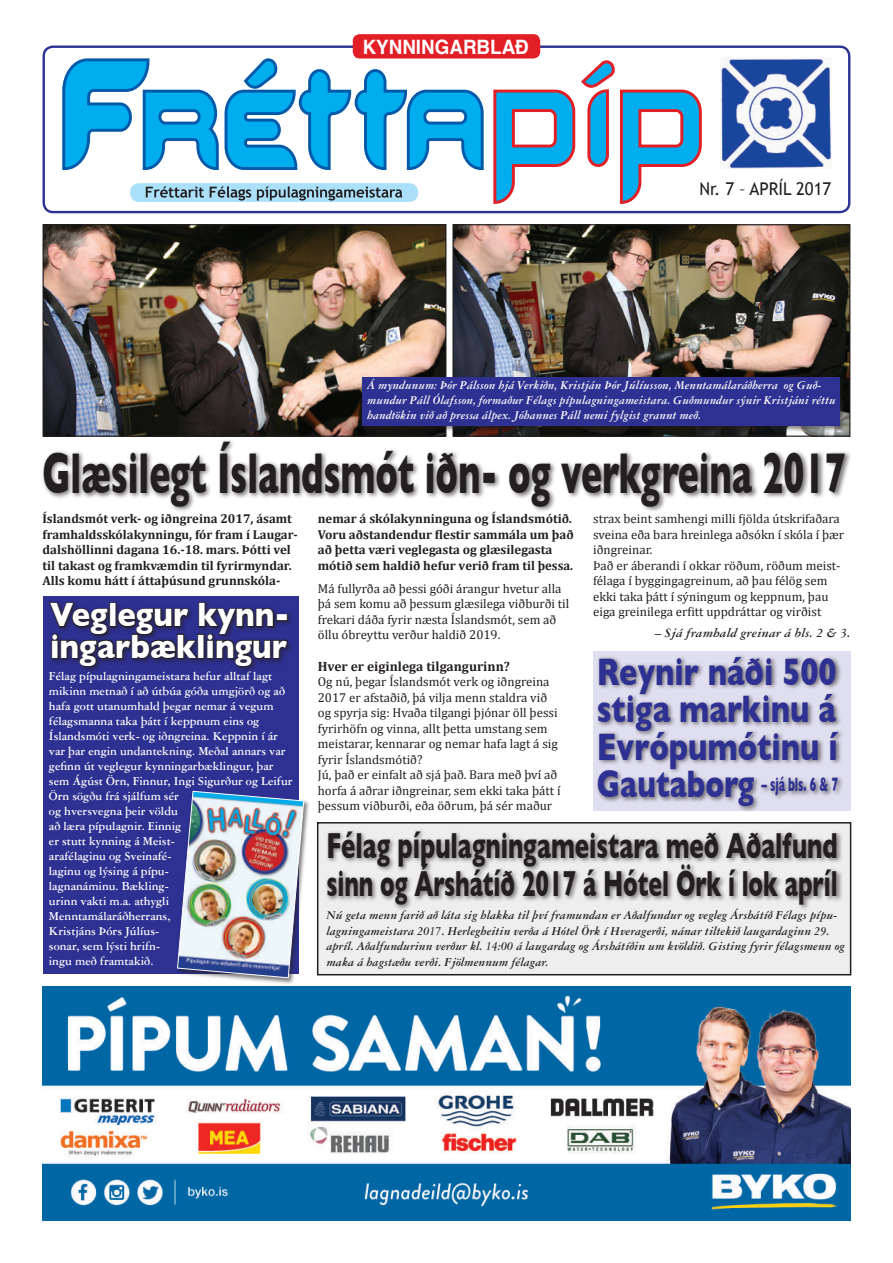
<style>
.page{position:relative;width:893px;height:1263px;background:#fff}
.page>*{position:absolute;margin:0;border:0;box-sizing:border-box;transform-origin:0 0}
.t1{font:700 58.65px "Gill Sans";color:#231f20;scale:.6 1}
.t2{font:700 39px/37.5px "Gill Sans";color:#2e3092;text-align:justify;scale:.78 1}
.t3{font:700 36.9px/37.8px "Gill Sans";color:#231f20;scale:.65 1}
.t4{font:700 34.35px/31.3px "Gill Sans";color:#fff;scale:.9 1}
.t5{font:700 19.8px "Gill Sans";color:#2e3092;scale:.55 1}
.t6{font:700 19.8px "Helvetica";color:#fff;scale:.95 1}
.t7{font:17.7px "Trebuchet MS";color:#231f20;scale:.95 1}
.t8{font:italic 700 13.5px "Garamond 3 LT Std";color:#231f20}
.t9{font:700 13.5px "Cambria";color:#231f20}
.t10{font:12.9px/15.5px "Cambria";color:#231f20}
.t11{font:700 12.9px/15px "Garamond 3 LT Std";color:#fff;scale:.95 1}
.t12{font:700 12.9px/15.5px "Cambria";color:#231f20}
.t13{font:italic 700 12.9px/15.5px "Garamond 3 LT Std";color:#231f20;scale:.95 1}
.t14{font:italic 700 12.75px/15.3px "Garamond 3 LT Std";color:#fff;scale:.93 1}
.s1{font-size:39px}
</style>
<div class="page">
<div style="left:593px;top:651px;width:257px;height:160px;background:#e0dfef"></div>
<div style="left:43px;top:46px;width:807px;height:167px;border:2px solid #2e3092;border-radius:9px"></div>
<img style="left:720px;top:57px;width:112px;height:112px">
<div style="left:130px;top:183px;width:288px;height:19px;background:#aae0f9;border-radius:9px"></div>
<svg style="left:146px;top:186px;width:256px;height:15px"></svg>
<svg style="left:62px;top:57px;width:422px;height:113px"></svg>
<svg style="left:493px;top:60px;width:209px;height:144px"></svg>
<img style="left:45px;top:226px;width:399px;height:209px">
<div style="left:43px;top:224px;width:403px;height:213px;border:1px solid #231f20"></div>
<img style="left:454px;top:226px;width:394px;height:209px">
<div style="left:452px;top:224px;width:398px;height:213px;border:1px solid #231f20"></div>
<div style="left:43px;top:596px;width:256px;height:378px;background:#2e3092"></div>
<div style="left:361px;top:376px;width:484px;height:56px;background:#231f20;opacity:.5"></div>
<div style="left:363px;top:377px;width:477px;height:48px;background:#2e3092"></div>
<div style="left:353px;top:34px;width:187px;height:25px;background:#e21f26;border-radius:7px"></div>
<div style="left:41px;top:439px;width:810px;height:73px;background:#231f20;opacity:.6"></div>
<div style="left:318px;top:823px;width:533px;height:152px;background:#eeeeef"></div>
<div style="left:317px;top:822px;width:534px;height:153px;border:2px solid #231f20"></div>
<img style="left:43px;top:986px;width:807px;height:234px">
<div style="left:175px;top:789px;width:134px;height:195px;background:#231f20;opacity:.6"></div>
<img style="left:177px;top:790px;width:128px;height:189px">
<div style="left:324px;top:829px;width:519px;height:81px;background:#231f20;opacity:.6"></div>
<div style="left:47px;top:599px;width:247px;height:74px;background:#231f20;opacity:.6"></div>
<svg style="left:48px;top:601px;width:241px;height:67px"></svg>
<div style="left:596px;top:654px;width:249px;height:158px;background:#231f20;opacity:.6"></div>
<h3 class="t6" style="left:363px;top:31px;width:176px">KYNNINGARBLAÐ</h3>
<h3 class="t7" style="left:699px;top:178px;width:140px">Nr. 7 – APRÍL 2017</h3>
<p class="t14" style="left:367px;top:377px;width:505px">Á myndunum: Þór Pálsson hjá Verkiðn, Kristján Þór Júlíusson, Menntamálaráðherra og Guð&shy;mundur Páll Ólafsson, formaður Félags pípulagningameistara. Guðmundur sýnir Kristjáni réttu handtökin við að pressa álpex. Jóhannes Páll nemi fylgist grannt með.</p>
<h1 class="t1" style="left:43px;top:438px;width:1341px">Glæsilegt Íslandsmót iðn- og verkgreina 2017</h1>
<p class="t12" style="left:43px;top:511px;width:257px">Íslandsmót verk- og iðngreina 2017, ásamt framhaldsskólakynningu, fór fram í Laugar&shy;dalshöllinni dagana 16.-18. mars. Þótti vel til takast og framkvæmdin til fyrirmyndar.<br>Alls komu hátt í áttaþúsund grunnskóla-</p>
<p class="t12" style="left:318px;top:511px;width:257px">nemar á skólakynninguna og Íslandsmótið.<br>Voru aðstandendur flestir sammála um það að þetta væri veglegasta og glæsilegasta mótið sem haldið hefur verið fram til þessa.</p>
<p class="t10" style="left:593px;top:511px;width:253px">strax beint samhengi milli fjölda útskrifaðara sveina eða bara hreinlega aðsókn í skóla í þær iðngreinar.<br>Það er áberandi í okkar röðum, röðum meist&shy;félaga í byggingagreinum, að þau félög sem ekki taka þátt í sýningum og keppnum, þau eiga greinilega erfitt uppdráttar og virðist</p>
<p class="t10" style="left:318px;top:580px;width:253px">Má fullyrða að þessi góði árangur hvetur alla þá sem komu að þessum glæsilega viðburði til frekari dáða fyrir næsta Íslandsmót, sem að öllu óbreyttu verður haldið 2019.</p>
<p class="t9" style="left:318px;top:658px;width:194px">Hver er eiginlega tilgangurinn?</p>
<p class="t10" style="left:318px;top:674px;width:244px">Og nú, þegar Íslandsmót verk og iðngreina 2017 er afstaðið, þá vilja menn staldra við og spyrja sig: Hvaða tilgangi þjónar öll þessi fyrirhöfn og vinna, allt þetta umstang sem meistarar, kennarar og nemar hafa lagt á sig fyrir Íslandsmótið?<br>Jú, það er einfalt að sjá það. Bara með því að horfa á aðrar iðngreinar, sem ekki taka þátt í þessum viðburði, eða öðrum, þá sér maður</p>
<h3 class="t4" style="left:50px;top:599px;width:268px">Veglegur kynn&shy;ingarbæklingur</h3>
<p class="t8" style="left:655px;top:625px;width:197px">– Sjá framhald greinar á bls. 2 &amp; 3.</p>
<h2 class="t2" style="left:597px;top:652px;width:310px">Reynir náði 500 stiga markinu á Evrópumótinu í</h2>
<h3 class="t5" style="left:597px;top:773px;width:440px"><span class="s1">Gautaborg</span> – sjá bls. 6 &amp; 7</h3>
<p class="t11" style="left:49px;top:668px;width:258px">Félag pípulagningameistara hefur alltaf lagt mikinn metnað í að útbúa góða umgjörð og að hafa gott utanumhald þegar nemar á vegum félagsmanna taka þátt í keppnum eins og<br>Íslandsmóti verk- og iðngreina. Keppnin í ár var þar engin undantekning. Meðal annars var gefinn út veglegur kynningarbæklingur, þar sem Ágúst Örn, Finnur, Ingi Sigurður og Leifur<br>Örn sögðu frá sjálfum sér<br>og hversvegna þeir völdu<br>að læra pípulagnir. Einnig<br>er stutt kynning á Meist-<br>arafélaginu og Sveinafé-<br>laginu og lýsing á pípu-<br>lagnanáminu. Bækling-<br>urinn vakti m.a. athygli<br>Menntamálaráðherrans,<br>Kristjáns Þórs Júlíus-<br>sonar, sem lýsti hrifn-<br>ingu með framtakið.</p>
<h3 class="t3" style="left:326px;top:826px;width:788px">Félag pípulagningameistara með Aðalfund sinn og Árshátíð 2017 á Hótel Örk í lok apríl</h3>
<p class="t13" style="left:326px;top:907px;width:547px">Nú geta menn farið að láta sig hlakka til því framundan er Aðalfundur og vegleg Árshátíð Félags pípu&shy;lagningameistara 2017. Herlegheitin verða á Hótel Örk í Hveragerði, nánar tiltekið laugardaginn 29. apríl. Aðalfundurinn verður kl. 14:00 á laugardag og Árshátíðin um kvöldið. Gisting fyrir félagsmenn og maka á hagstæðu verði. Fjölmennum félagar.</p>
</div>
